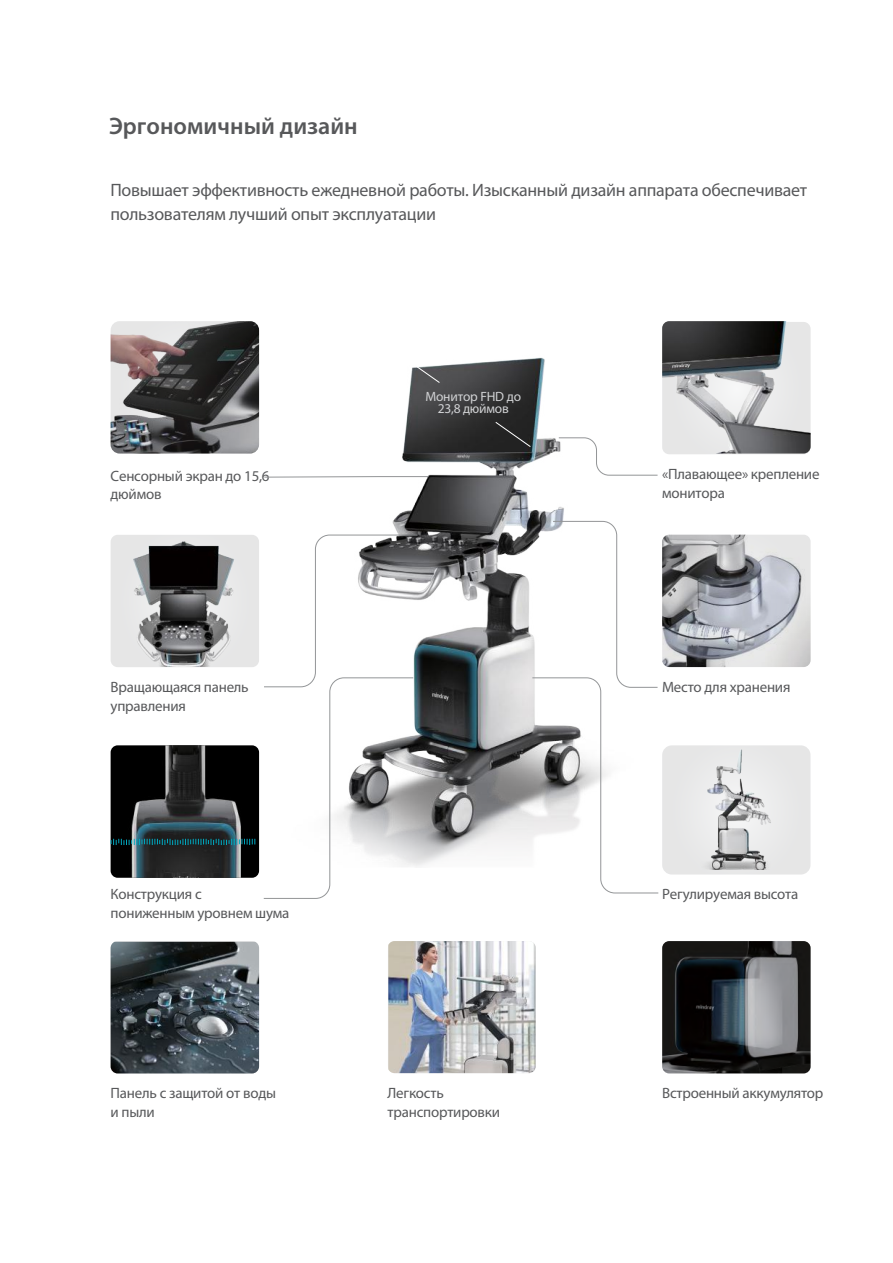
<style>
.page{position:relative;width:893px;height:1263px;background:#fff}
.page>*{position:absolute;margin:0;border:0;box-sizing:border-box;transform-origin:0 0}
.t1{font:600 24px "Myriad Pro";color:#57585a}
.t2{font:18px/24px "Myriad Pro";letter-spacing:-.015em;color:#57585a}
.t3{font:15px/18.9px "Myriad Pro";letter-spacing:-.015em;color:#57585a}
.t4{font:13.5px/12px "Myriad Pro";letter-spacing:-.015em;color:#d1d2d4;text-align:center}
</style>
<div class="page">
<img style="left:392px;top:357px;width:211px;height:509px">
<svg style="left:495px;top:422px;width:36px;height:25px"></svg>
<svg style="left:412px;top:363px;width:28px;height:20px"></svg>
<img style="left:388px;top:941px;width:148px;height:132px">
<img style="left:111px;top:942px;width:148px;height:131px">
<svg style="left:264px;top:476px;width:165px;height:2px"></svg>
<svg style="left:558px;top:322px;width:253px;height:154px"></svg>
<img style="left:662px;top:941px;width:149px;height:132px">
<svg style="left:111px;top:321px;width:148px;height:132px"></svg>
<svg style="left:111px;top:534px;width:307px;height:365px"></svg>
<svg style="left:532px;top:521px;width:279px;height:373px"></svg>
<h1 class="t1" style="left:109px;top:111px;width:250px">Эргономичный дизайн</h1>
<p class="t2" style="left:110px;top:178px;width:698px">Повышает эффективность ежедневной работы. Изысканный дизайн аппарата обеспечивает пользователям лучший опыт эксплуатации</p>
<p class="t3" style="left:111px;top:467px;width:161px;line-height:18px">Сенсорный экран до 15,6 дюймов</p>
<p class="t3" style="left:111px;top:677px;width:140px">Вращающаяся панель управления</p>
<p class="t4" style="left:425px;top:390px;width:97px">Монитор FHD до<br>23,8 дюймов</p>
<p class="t3" style="left:662px;top:464px;width:159px">«Плавающее» крепление монитора</p>
<p class="t3" style="left:662px;top:677px;width:130px">Место для хранения</p>
<p class="t3" style="left:111px;top:884px;width:93px">Конструкция с</p>
<p class="t3" style="left:662px;top:884px;width:138px">Регулируемая высота</p>
<p class="t3" style="left:111px;top:903px;width:180px">пониженным уровнем шума</p>
<p class="t3" style="left:111px;top:1083px;width:167px">Панель с защитой от воды и пыли</p>
<p class="t3" style="left:388px;top:1083px;width:114px">Легкость транспортировки</p>
<p class="t3" style="left:662px;top:1083px;width:163px">Встроенный аккумулятор</p>
</div>
